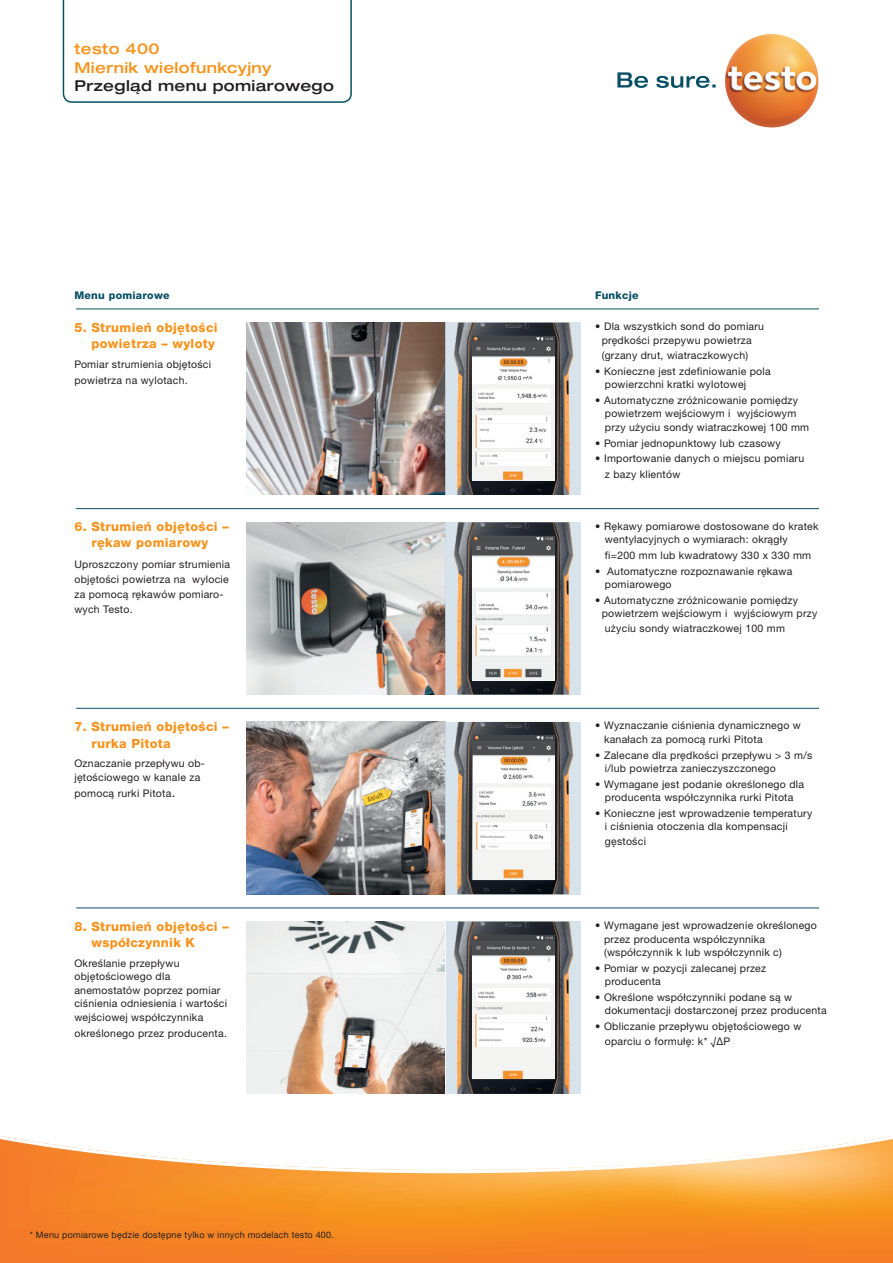
<style>
.page{position:relative;width:893px;height:1263px;background:#fff}
.page>*{position:absolute;margin:0;border:0;box-sizing:border-box;transform-origin:0 0}
.t1{font:500 expanded 15px "Helvetica Neue LTW1 G";letter-spacing:.025em;color:#f7931d}
.t2{font:500 expanded 15px "Helvetica Neue LTW1 G";letter-spacing:.025em;color:#231f20}
.t3{font:800 12.75px/16.5px "Helvetica Neue LTW1 G";letter-spacing:.025em;color:#f7931d}
.t4{font:800 10.65px "Helvetica Neue LTW1 G";letter-spacing:.025em;color:#074f64}
.t5{font:10.5px/13.5px "Helvetica Neue LTW1 G";letter-spacing:.025em;color:#231f20}
.t6{font:9px "Helvetica Neue LTW1 G";letter-spacing:.025em;color:#231f20}
.s1{font-size:12.75px}
</style>
<div class="page">
<svg style="left:617px;top:72px;width:99px;height:16px"></svg>
<img style="left:725px;top:34px;width:94px;height:94px;border-radius:47px">
<img style="left:247px;top:323px;width:198px;height:172px">
<div style="left:445px;top:323px;width:136px;height:172px;background:#d7e3ea"></div>
<img style="left:247px;top:522px;width:198px;height:173px">
<div style="left:445px;top:522px;width:136px;height:173px;background:#d7e3ea"></div>
<img style="left:247px;top:722px;width:198px;height:172px">
<div style="left:445px;top:722px;width:136px;height:172px;background:#d7e3ea"></div>
<img style="left:247px;top:921px;width:198px;height:173px">
<div style="left:445px;top:921px;width:136px;height:173px;background:#d7e3ea"></div>
<img style="left:454px;top:323px;width:120px;height:172px">
<img style="left:454px;top:522px;width:120px;height:173px">
<img style="left:454px;top:722px;width:120px;height:172px">
<img style="left:454px;top:921px;width:120px;height:173px">
<svg style="left:0;top:1136px;width:893px;height:127px"></svg>
<img style="left:472px;top:536px;width:83px;height:145px">
<img style="left:472px;top:541px;width:83px;height:122px">
<svg style="left:472px;top:663px;width:83px;height:16px"></svg>
<img style="left:473px;top:337px;width:81px;height:143px">
<img style="left:473px;top:736px;width:81px;height:143px">
<img style="left:473px;top:935px;width:81px;height:144px">
<hr style="left:76px;top:308px;width:743px;height:1px;background:#074f64">
<hr style="left:76px;top:508px;width:743px;height:1px;background:#074f64">
<hr style="left:76px;top:708px;width:743px;height:1px;background:#074f64">
<hr style="left:76px;top:907px;width:743px;height:1px;background:#074f64">
<svg style="left:63px;top:0;width:289px;height:103px"></svg>
<p class="t1" style="left:74px;top:39px;width:87px">testo 400</p>
<p class="t1" style="left:74px;top:58px;width:198px">Miernik wielofunkcyjny</p>
<p class="t2" style="left:74px;top:76px;width:261px">Przegląd menu pomiarowego</p>
<p class="t4" style="left:74px;top:289px;width:97px">Menu pomiarowe</p>
<p class="t4" style="left:595px;top:289px;width:45px">Funkcje</p>
<p class="t5" style="left:595px;top:319px;width:170px;text-align:center">• Dla wszystkich sond do pomiaru prędkości przepywu powietrza</p>
<p class="t5" style="left:602px;top:349px;width:148px">(grzany drut, wiatraczkowych)</p>
<p class="t5" style="left:605px;top:364px;width:167px;text-indent:-10px">• Konieczne jest zdefiniowanie pola powierzchni kratki wylotowej</p>
<p class="t5" style="left:605px;top:393px;width:206px;text-indent:-10px">• Automatyczne zróżnicowanie pomiędzy powietrzem wejściowym i wyjściowym przy użyciu sondy wiatraczkowej 100 mm</p>
<p class="t5" style="left:595px;top:436px;width:187px">• Pomiar jednopunktowy lub czasowy</p>
<p class="t5" style="left:595px;top:452px;width:210px">• Importowanie danych o miejscu pomiaru</p>
<p class="t5" style="left:605px;top:467px;width:77px">z bazy klientów</p>
<p class="t3" style="left:74px;top:319px;width:145px;text-align:right">5. Strumień objętości powietrza – wyloty</p>
<p class="t5" style="left:74px;top:356px;width:138px;line-height:16.5px">Pomiar strumienia objętości powietrza na wylotach.</p>
<p class="t3" style="left:74px;top:519px;width:156px;line-height:15.3px;text-align:center">6. Strumień objętości – rękaw pomiarowy</p>
<p class="t5" style="left:74px;top:556px;width:157px;line-height:15px">Uproszczony pomiar strumienia objętości powietrza na wylocie za pomocą rękawów pomiaro&shy;wych Testo.</p>
<p class="t3" style="left:91px;top:718px;width:139px;text-indent:-17px">7. Strumień objętości – rurka Pitota</p>
<p class="t5" style="left:74px;top:756px;width:132px">Oznaczanie przepływu ob&shy;jętościowego w kanale za</p>
<p class="t5" style="left:74px;top:786px;width:102px">pomocą rurki Pitota<span class="s1">.</span></p>
<p class="t3" style="left:91px;top:918px;width:139px;text-indent:-17px">8. Strumień objętości – współczynnik K</p>
<p class="t5" style="left:74px;top:956px;width:154px">Określanie przepływu objętościowego dla anemostatów poprzez pomiar ciśnienia odniesienia i wartości wejściowej współczynnika</p>
<p class="t5" style="left:74px;top:1027px;width:154px">określonego przez producenta.</p>
<p class="t6" style="left:30px;top:1229px;width:306px">* Menu pomiarowe będzie dostępne tylko w innych modelach testo 400.</p>
<p class="t5" style="left:605px;top:519px;width:215px;text-indent:-10px">• Rękawy pomiarowe dostosowane do kratek wentylacyjnych o wymiarach: okrągły</p>
<p class="t5" style="left:605px;top:548px;width:208px">fi=200 mm lub kwadratowy 330 x 330 mm</p>
<p class="t5" style="left:605px;top:564px;width:189px;text-indent:-10px">• Automatyczne rozpoznawanie rękawa pomiarowego</p>
<p class="t5" style="left:602px;top:593px;width:217px;text-indent:-6px">• Automatyczne zróżnicowanie pomiędzy powietrzem wejściowym i wyjściowym przy</p>
<p class="t5" style="left:605px;top:622px;width:182px">użyciu sondy wiatraczkowej 100 mm</p>
<p class="t5" style="left:604px;top:719px;width:198px;text-indent:-9px">• Wyznaczanie ciśnienia dynamicznego w kanałach za pomocą rurki Pitota</p>
<p class="t5" style="left:605px;top:748px;width:209px;text-indent:-10px">• Zalecane dla prędkości przepływu &gt; 3 m/s i/lub powietrza zanieczyszczonego</p>
<p class="t5" style="left:595px;top:777px;width:210px;text-align:center">• Wymagane jest podanie określonego dla producenta współczynnika rurki Pitota</p>
<p class="t5" style="left:605px;top:806px;width:209px;text-indent:-10px">• Konieczne jest wprowadzenie temperatury i ciśnienia otoczenia dla kompensacji</p>
<p class="t5" style="left:605px;top:835px;width:43px">gęstości</p>
<p class="t5" style="left:604px;top:918px;width:214px;text-indent:-9px">• Wymagane jest wprowadzenie określonego przez producenta współczynnika (współczynnik k lub współczynnik c)</p>
<p class="t5" style="left:605px;top:961px;width:163px;text-indent:-10px">• Pomiar w pozycji zalecanej przez producenta</p>
<p class="t5" style="left:605px;top:990px;width:223px;text-indent:-10px">• Określone współczynniki podane są w dokumentacji dostarczonej przez producenta</p>
<p class="t5" style="left:605px;top:1019px;width:198px;line-height:15px;text-indent:-10px">• Obliczanie przepływu objętościowego w oparciu o formułę: k* √ΔP</p>
</div>
